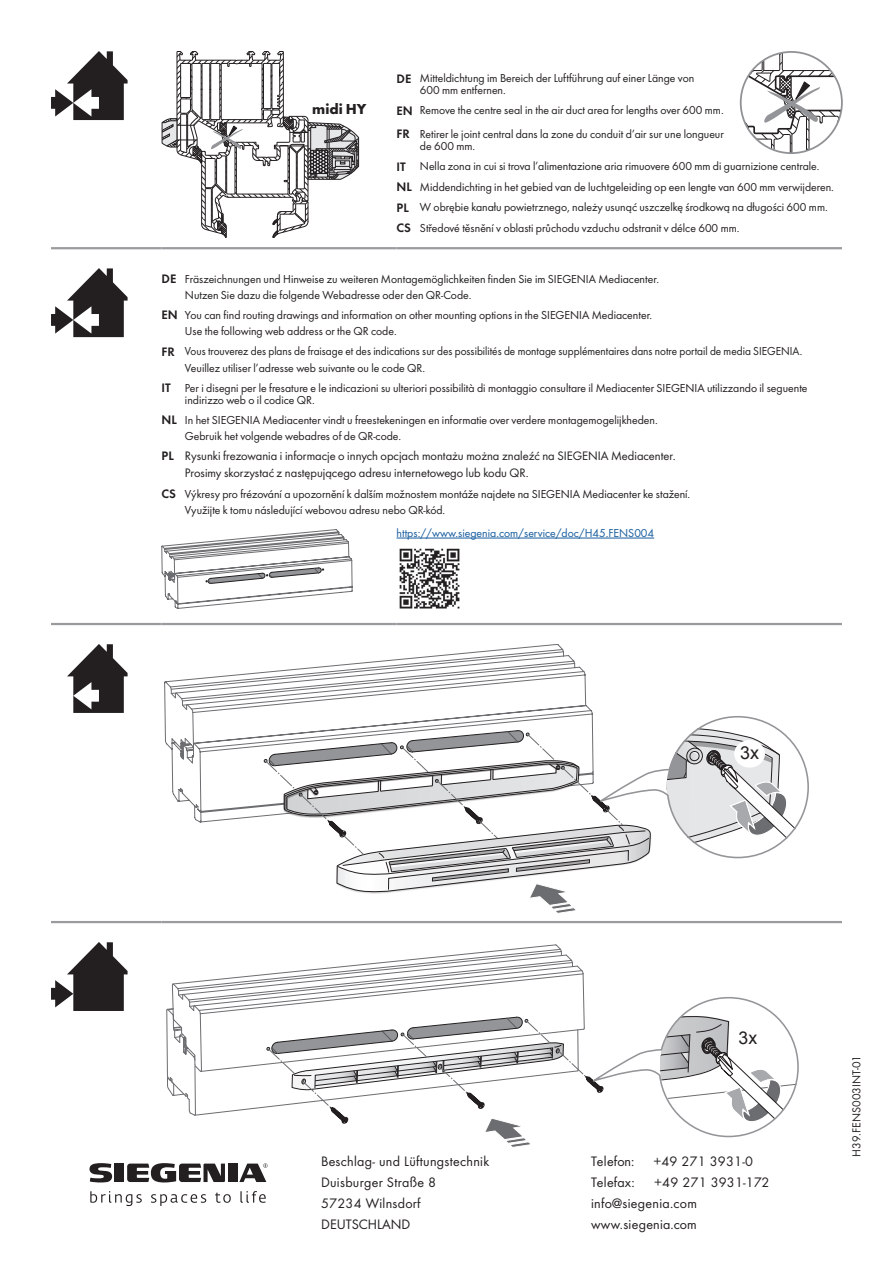
<style>
.page{position:relative;width:893px;height:1263px;background:#fff}
.page>*{position:absolute;margin:0;border:0;box-sizing:border-box;transform-origin:0 0}
.t1{font:17.85px "Arial";color:#231f20}
.t2{font:17.55px "Arial";color:#231f20}
.t3{font:700 15px "Futura";color:#231f20}
.t4{font:14.25px/21px "Futura Boo";letter-spacing:.02em;color:#231f20}
.t5{font:12.75px/17px "Futura Boo";color:#231f20}
.t6{font:12px/20.4px "Futura Boo";color:#231f20}
.t7{font:12px/16.2px "Futura Boo";color:#231f20;scale:.96 1}
.t8{font:12px "Futura Boo";color:#175d9e}
.s1{font-family:"Futura Dem";font-size:12.75px}
.s2{font-family:"Futura Dem"}
</style>
<div class="page">
<svg style="left:90px;top:1191px;width:52px;height:15px"></svg>
<svg style="left:151px;top:1194px;width:55px;height:12px"></svg>
<svg style="left:215px;top:1193px;width:16px;height:10px"></svg>
<svg style="left:240px;top:1191px;width:26px;height:12px"></svg>
<div style="left:114px;top:1163px;width:10px;height:19px;background:#231f20"></div>
<svg style="left:89px;top:1163px;width:23px;height:19px"></svg>
<div style="left:228px;top:1163px;width:10px;height:19px;background:#231f20"></div>
<svg style="left:127px;top:1163px;width:98px;height:19px"></svg>
<svg style="left:239px;top:1163px;width:29px;height:19px"></svg>
<hr style="left:51px;top:247px;width:111px;height:2px;background:#999b9e">
<hr style="left:162px;top:247px;width:234px;height:2px;background:#999b9e">
<hr style="left:396px;top:247px;width:446px;height:2px;background:#999b9e">
<svg style="left:51px;top:51px;width:77px;height:69px"></svg>
<svg style="left:162px;top:51px;width:197px;height:187px"></svg>
<svg style="left:741px;top:52px;width:101px;height:101px"></svg>
<div style="left:740px;top:51px;width:103px;height:103px;border:2px solid #909295;border-radius:50%"></div>
<hr style="left:51px;top:623px;width:111px;height:2px;background:#999b9e">
<hr style="left:162px;top:623px;width:234px;height:2px;background:#999b9e">
<hr style="left:396px;top:623px;width:446px;height:2px;background:#999b9e">
<svg style="left:51px;top:268px;width:77px;height:69px"></svg>
<svg style="left:161px;top:529px;width:192px;height:80px"></svg>
<hr style="left:396px;top:538px;width:258px;height:1px;background:#175d9e">
<img style="left:399px;top:548px;width:61px;height:61px">
<hr style="left:51px;top:921px;width:111px;height:2px;background:#999b9e">
<hr style="left:162px;top:921px;width:680px;height:2px;background:#999b9e">
<svg style="left:67px;top:644px;width:61px;height:69px"></svg>
<svg style="left:164px;top:644px;width:429px;height:179px"></svg>
<svg style="left:170px;top:686px;width:24px;height:61px"></svg>
<svg style="left:264px;top:715px;width:545px;height:198px"></svg>
<div style="left:734px;top:740px;width:31px;height:28px;background:#fff;border-radius:50%"></div>
<svg style="left:51px;top:942px;width:77px;height:69px"></svg>
<svg style="left:166px;top:944px;width:633px;height:203px"></svg>
<p class="t6" style="left:420px;top:72px;width:276px;line-height:12px;text-indent:-23px"><span class="s1">DE</span> Mitteldichtung im Bereich der Luftführung auf einer Länge von<br>600 mm entfernen.</p>
<p class="t6" style="left:396px;top:98px;width:329px;line-height:23.9px"><span class="s1">EN</span> Remove the centre seal in the air duct area for lengths over 600 mm.<br><span class="s1">FR</span> Retirer le joint central dans la zone du conduit d’air sur une longueur</p>
<p class="t6" style="left:396px;top:136px;width:439px;text-indent:23px">de 600 mm.<br><span class="s1">IT</span> Nella zona in cui si trova l’alimentazione aria rimuovere 600 mm di guarnizione centrale.<br><span class="s1">NL</span> Middendichting in het gebied van de luchtgeleiding op een lengte van 600 mm verwijderen.<br><span class="s1">PL</span> W obrębie kanału powietrznego, należy usunąć uszczelkę środkową na długości 600 mm.<br><span class="s1">CS</span> Středové těsnění v oblasti průchodu vzduchu odstranit v délce 600 mm.</p>
<p class="t6" style="left:185px;top:270px;width:476px;line-height:16.2px;text-indent:-23px"><span class="s1">DE</span> Fräszeichnungen und Hinweise zu weiteren Montagemöglichkeiten finden Sie im SIEGENIA Mediacenter.<br>Nutzen Sie dazu die folgende Webadresse oder den QR-Code.</p>
<p class="t6" style="left:185px;top:307px;width:469px;line-height:16.2px;text-indent:-23px"><span class="s1">EN</span> You can find routing drawings and information on other mounting options in the SIEGENIA Mediacenter.<br>Use the following web address or the QR code.</p>
<p class="t7" style="left:185px;top:343px;width:645px;text-indent:-23px"><span class="s1">FR</span> Vous trouverez des plans de fraisage et des indications sur des possibilités de montage supplémentaires dans notre portail de media SIEGENIA.<br>Veuillez utiliser l’adresse web suivante ou le code QR.</p>
<p class="t6" style="left:185px;top:381px;width:624px;line-height:12px;text-indent:-23px"><span class="s1">IT</span> Per i disegni per le fresature e le indicazioni su ulteriori possibilità di montaggio consultare il Mediacenter SIEGENIA utilizzando il seguente indirizzo web o il codice QR.</p>
<p class="t6" style="left:185px;top:411px;width:474px;line-height:16.2px;text-indent:-23px"><span class="s1">NL</span> In het SIEGENIA Mediacenter vindt u freestekeningen en informatie over verdere montagemogelijkheden.<br>Gebruik het volgende webadres of de QR-code.</p>
<p class="t5" style="left:185px;top:448px;width:492px;text-indent:-23px"><span class="s2">PL</span> Rysunki frezowania i informacje o innych opcjach montażu można znaleźć na SIEGENIA Mediacenter.<br>Prosimy skorzystać z następującego adresu internetowego lub kodu QR.</p>
<p class="t6" style="left:185px;top:485px;width:507px;line-height:16.2px;text-indent:-23px"><span class="s1">CS</span> Výkresy pro frézování a upozornění k dalším možnostem montáže najdete na SIEGENIA Mediacenter ke stažení.<br>Využijte k tomu následující webovou adresu nebo QR-kód.</p>
<p class="t8" style="left:396px;top:526px;width:259px">https://www.siegenia.com/service/doc/H45.FENS004</p>
<p class="t3" style="left:312px;top:100px;width:56px">midi HY</p>
<h1 class="t1" style="left:740px;top:741px;width:20px">3x</h1>
<h2 class="t2" style="left:739px;top:1026px;width:20px">3x</h2>
<p class="t4" style="left:321px;top:1151px;width:170px">Beschlag- und Lüftungstechnik<br>Duisburger Straße 8<br>57234 Wilnsdorf<br>DEUTSCHLAND</p>
<p class="t4" style="left:591px;top:1151px;width:45px">Telefon:</p>
<p class="t4" style="left:654px;top:1151px;width:101px">+49 271 3931-0</p>
<p class="t4" style="left:591px;top:1172px;width:45px">Telefax:</p>
<p class="t4" style="left:591px;top:1172px;width:180px;text-indent:63px">+49 271 3931-172 info@siegenia.com www.siegenia.com</p>
<p class="t6" style="left:846px;top:1157px;width:103px;rotate:-90deg">H39.FENS003INT-01</p>
</div>
